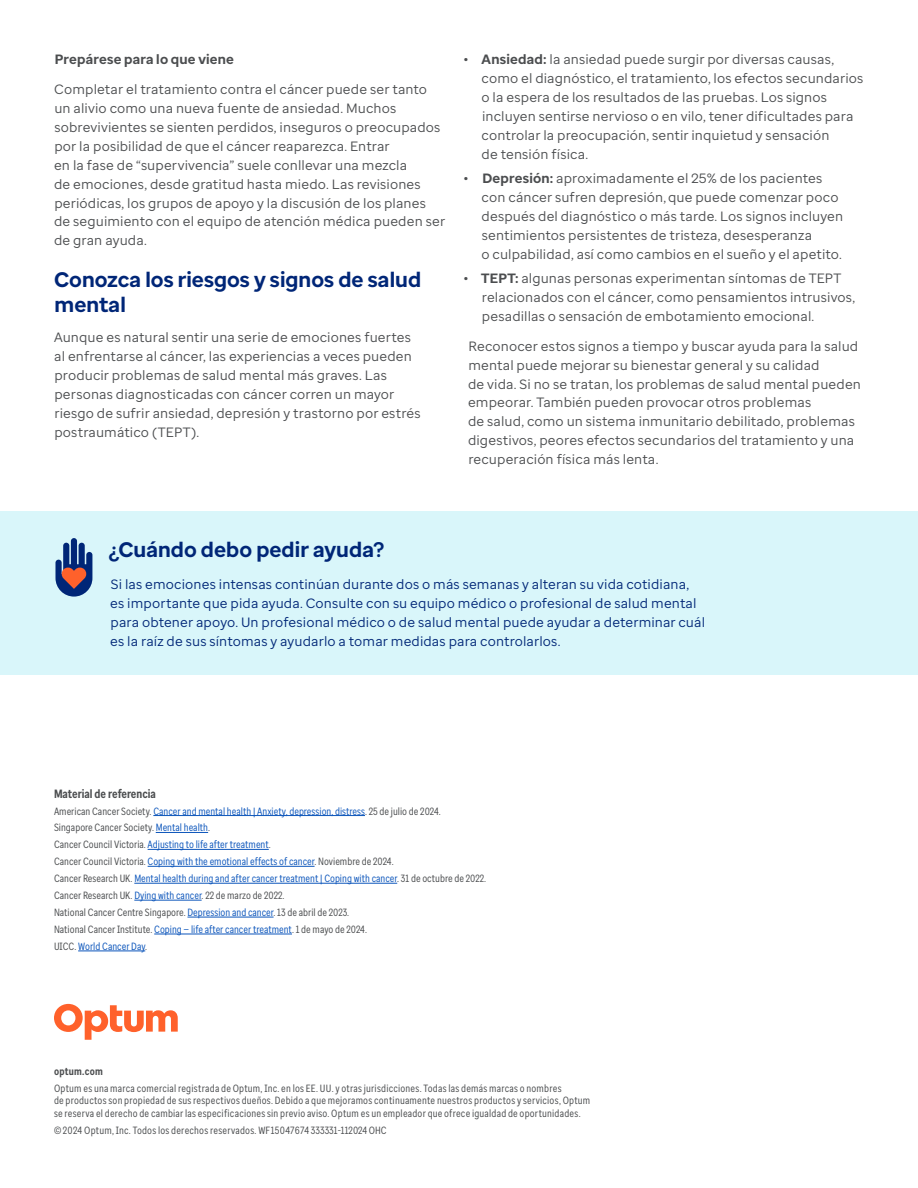
<style>
.page{position:relative;width:918px;height:1188px;background:#fff}
.page>*{position:absolute;margin:0;border:0;box-sizing:border-box;transform-origin:0 0}
.Subhead{font:700 21px/25.2px "Enterprise Sans";letter-spacing:.005em;color:#002677}
.Body{font:13.5px/18.9px "Enterprise Sans";letter-spacing:.01em;color:#4b4d4f}
.Body-2{font:13.5px/18.9px "Enterprise Sans";letter-spacing:.01em;color:#002677}
.Body-3{font:700 13.5px "Enterprise Sans";letter-spacing:.015em;color:#4b4d4f}
.t1{font:700 12px "Enterprise Sans Cond";color:#4b4d4f}
.Legal{font:10.5px/12.6px "Enterprise Sans Cond";letter-spacing:.015em;color:#4b4d4f}
.t2{font:10.5px "Enterprise Sans Cond";color:#0c55bb}
.Legal-2{font:700 10.5px "Enterprise Sans Cond";letter-spacing:.02em;color:#4b4d4f}
.s1{font-weight:700}
.s2{color:#4b4d4f}
.s3{color:#0c55bb}
</style>
<div class="page">
<hr style="left:153px;top:815px;width:212px;height:1px;background:#0c55bb">
<hr style="left:156px;top:832px;width:52px;height:1px;background:#0c55bb">
<hr style="left:148px;top:849px;width:121px;height:1px;background:#0c55bb">
<hr style="left:148px;top:866px;width:167px;height:1px;background:#0c55bb">
<hr style="left:134px;top:883px;width:263px;height:1px;background:#0c55bb">
<hr style="left:134px;top:900px;width:68px;height:1px;background:#0c55bb">
<hr style="left:187px;top:917px;width:87px;height:1px;background:#0c55bb">
<hr style="left:154px;top:934px;width:138px;height:1px;background:#0c55bb">
<hr style="left:78px;top:951px;width:67px;height:1px;background:#0c55bb">
<div style="left:0;top:512px;width:918px;height:163px;background:#d9f6fa"></div>
<svg style="left:55px;top:538px;width:37px;height:59px"></svg>
<svg style="left:54px;top:1004px;width:124px;height:36px"></svg>
<p class="Body-3" style="left:55px;top:51px;width:181px">Prepárese para lo que viene</p>
<p class="Body" style="left:54px;top:80px;width:393px">Completar el tratamiento contra el cáncer puede ser tanto un alivio como una nueva fuente de ansiedad. Muchos sobrevivientes se sienten perdidos, inseguros o preocupados por la posibilidad de que el cáncer reaparezca. Entrar<br>en la fase de “supervivencia” suele conllevar una mezcla<br>de emociones, desde gratitud hasta miedo. Las revisiones periódicas, los grupos de apoyo y la discusión de los planes de seguimiento con el equipo de atención médica pueden ser de gran ayuda.</p>
<p class="Subhead" style="left:54px;top:267px;width:369px">Conozca los riesgos y signos de salud mental</p>
<p class="Body" style="left:54px;top:328px;width:368px">Aunque es natural sentir una serie de emociones fuertes al enfrentarse al cáncer, las experiencias a veces pueden producir problemas de salud mental más graves. Las personas diagnosticadas con cáncer corren un mayor riesgo de sufrir ansiedad, depresión y trastorno por estrés postraumático (TEPT).</p>
<p class="Body" style="left:482px;top:50px;width:383px;text-indent:-18px"><span class="s1">• Ansiedad:</span> la ansiedad puede surgir por diversas causas, como el diagnóstico, el tratamiento, los efectos secundarios o la espera de los resultados de las pruebas. Los signos incluyen sentirse nervioso o en vilo, tener dificultades para controlar la preocupación, sentir inquietud y sensación<br>de tensión física.</p>
<p class="Body" style="left:482px;top:169px;width:363px;text-indent:-18px"><span class="s1">• Depresión:</span> aproximadamente el 25% de los pacientes con cáncer sufren depresión,que puede comenzar poco después del diagnóstico o más tarde. Los signos incluyen sentimientos persistentes de tristeza, desesperanza<br>o culpabilidad, así como cambios en el sueño y el apetito.</p>
<p class="Body" style="left:482px;top:269px;width:375px;text-indent:-18px"><span class="s1">• TEPT:</span> algunas personas experimentan síntomas de TEPT relacionados con el cáncer, como pensamientos intrusivos, pesadillas o sensación de embotamiento emocional.</p>
<p class="Body" style="left:468px;top:336px;width:395px">Reconocer estos signos a tiempo y buscar ayuda para la salud mental puede mejorar su bienestar general y su calidad<br>de vida. Si no se tratan, los problemas de salud mental pueden empeorar. También pueden provocar otros problemas<br>de salud, como un sistema inmunitario debilitado, problemas digestivos, peores efectos secundarios del tratamiento y una recuperación física más lenta.</p>
<p class="Subhead" style="left:109px;top:537px;width:277px">¿Cuándo debo pedir ayuda?</p>
<p class="Body-2" style="left:110px;top:575px;width:596px">Si las emociones intensas continúan durante dos o más semanas y alteran su vida cotidiana, es importante que pida ayuda. Consulte con su equipo médico o profesional de salud mental para obtener apoyo. Un profesional médico o de salud mental puede ayudar a determinar cuál es la raíz de sus síntomas y ayudarlo a tomar medidas para controlarlos.</p>
<p class="t1" style="left:54px;top:786px;width:103px">Material de referencia</p>
<p class="t2" style="left:54px;top:804px;width:388px"><span class="s2">American Cancer Society.</span> Cancer and mental health | Anxiety, depression, distress<span class="s2">. 25 de julio de 2024.</span></p>
<p class="Legal" style="left:54px;top:821px;width:158px">Singapore Cancer Society. <span class="s3">Mental health</span>.</p>
<p class="t2" style="left:54px;top:838px;width:218px"><span class="s2">Cancer Council Victoria.</span> Adjusting to life after treatment<span class="s2">.</span></p>
<p class="Legal" style="left:54px;top:855px;width:341px">Cancer Council Victoria. <span class="s3">Coping with the emotional effects of cancer</span>. Noviembre de 2024.</p>
<p class="t2" style="left:54px;top:872px;width:434px"><span class="s2">Cancer Research UK.</span> Mental health during and after cancer treatment | Coping with cancer<span class="s2">. 31 de octubre de 2022.</span></p>
<p class="Legal" style="left:54px;top:889px;width:232px">Cancer Research UK. <span class="s3">Dying with cancer</span>. 22 de marzo de 2022.</p>
<p class="Legal" style="left:54px;top:906px;width:297px">National Cancer Centre Singapore. <span class="s3">Depression and cancer</span>. 13 de abril de 2023.</p>
<p class="Legal" style="left:54px;top:923px;width:315px">National Cancer Institute. <span class="s3">Coping — life after cancer treatment</span>. 1 de mayo de 2024.</p>
<p class="t2" style="left:54px;top:939px;width:95px"><span class="s2">UICC.</span> World Cancer Day<span class="s2">.</span></p>
<p class="Legal-2" style="left:54px;top:1064px;width:50px">optum.com</p>
<p class="Legal" style="left:54px;top:1082px;width:538px">Optum es una marca comercial registrada de Optum, Inc. en los EE. UU. y otras jurisdicciones. Todas las demás marcas o nombres<br>de productos son propiedad de sus respectivos dueños. Debido a que mejoramos continuamente nuestros productos y servicios, Optum se reserva el derecho de cambiar las especificaciones sin previo aviso. Optum es un empleador que ofrece igualdad de oportunidades.</p>
<p class="Legal" style="left:54px;top:1124px;width:334px">© 2024 Optum, Inc. Todos los derechos reservados. WF15047674 333331-112024 OHC</p>
</div>
